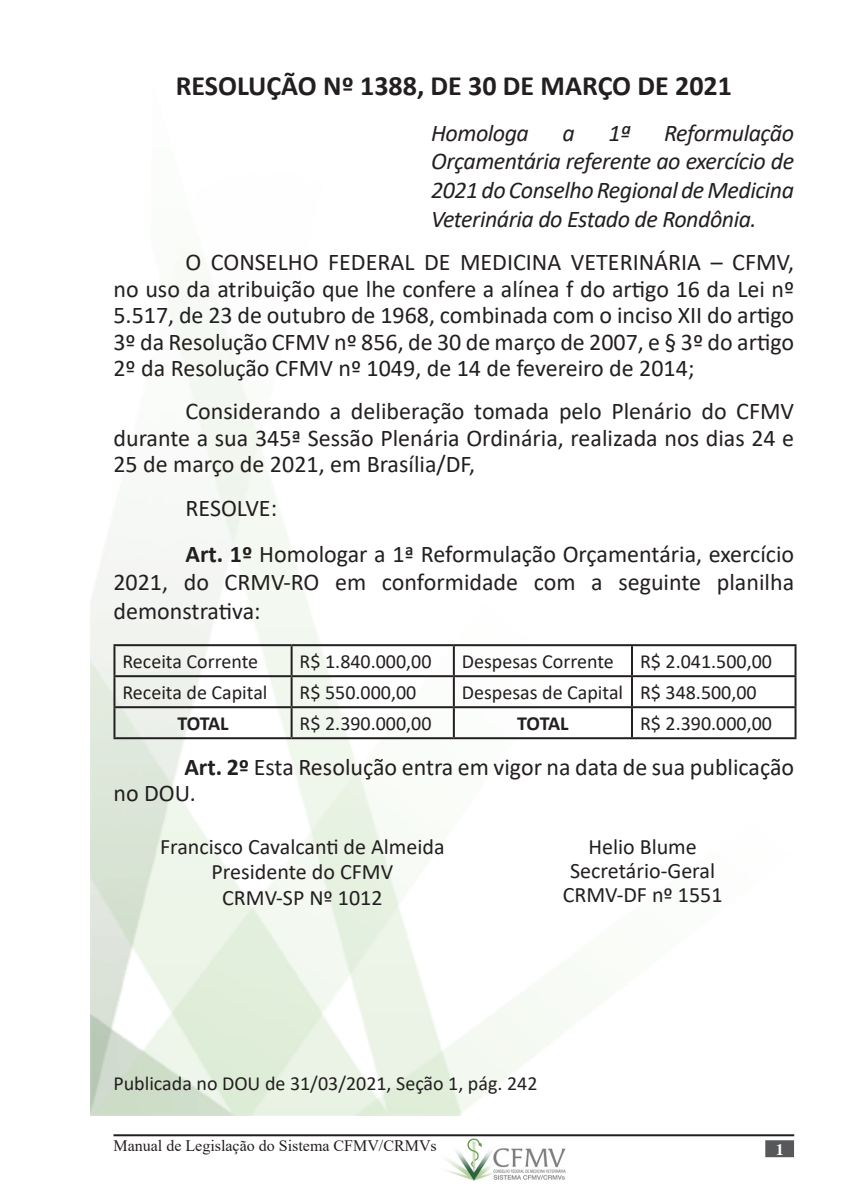
<style>
.page{position:relative;width:851px;height:1191px;background:#fff}
.page>*{position:absolute;margin:0;border:0;box-sizing:border-box;transform-origin:0 0}
.t1{font:700 28px "Calibri";color:#231f20}
.Corpo_de_texto{font:24px/26.4px "Calibri";color:#231f20;text-align:justify}
.Recuo_de_corpo_de_te{font:italic 24px/28.8px "Calibri";letter-spacing:-.02em;color:#231f20;text-align:justify}
.t2{font:22px "Calibri";color:#231f20}
.t3{font:20px "Calibri";color:#231f20}
.t4{font:700 20px "Calibri";letter-spacing:-.025em;color:#231f20}
.t5{font:16px "Times New Roman";color:#231f20}
.Apresentação{font:700 16px "Times";color:#fff}
.s1{font-weight:700}
</style>
<div class="page">
<img style="left:427px;top:1136px;width:154px;height:45px">
<img style="left:91px;top:308px;width:703px;height:807px">
<hr style="left:113px;top:1134px;width:681px;height:2px;background:#231f20">
<div style="left:765px;top:1140px;width:28px;height:17px;background:#57585a;border:2px solid #57585a"></div>
<hr style="left:113px;top:644px;width:178px;height:2px;background:#231f20">
<hr style="left:113px;top:646px;width:2px;height:29px;background:#231f20">
<hr style="left:291px;top:644px;width:163px;height:2px;background:#231f20">
<hr style="left:290px;top:646px;width:2px;height:29px;background:#231f20">
<hr style="left:454px;top:644px;width:178px;height:2px;background:#231f20">
<hr style="left:453px;top:646px;width:2px;height:29px;background:#231f20">
<hr style="left:632px;top:644px;width:164px;height:2px;background:#231f20">
<hr style="left:631px;top:646px;width:2px;height:29px;background:#231f20">
<hr style="left:794px;top:646px;width:2px;height:29px;background:#231f20">
<hr style="left:113px;top:675px;width:178px;height:2px;background:#231f20">
<hr style="left:113px;top:677px;width:2px;height:29px;background:#231f20">
<hr style="left:291px;top:675px;width:163px;height:2px;background:#231f20">
<hr style="left:290px;top:677px;width:2px;height:29px;background:#231f20">
<hr style="left:454px;top:675px;width:178px;height:2px;background:#231f20">
<hr style="left:453px;top:677px;width:2px;height:29px;background:#231f20">
<hr style="left:632px;top:675px;width:164px;height:2px;background:#231f20">
<hr style="left:631px;top:677px;width:2px;height:29px;background:#231f20">
<hr style="left:794px;top:677px;width:2px;height:29px;background:#231f20">
<hr style="left:113px;top:706px;width:178px;height:2px;background:#231f20">
<hr style="left:113px;top:708px;width:2px;height:29px;background:#231f20">
<hr style="left:291px;top:706px;width:163px;height:2px;background:#231f20">
<hr style="left:290px;top:708px;width:2px;height:29px;background:#231f20">
<hr style="left:454px;top:706px;width:178px;height:2px;background:#231f20">
<hr style="left:453px;top:708px;width:2px;height:29px;background:#231f20">
<hr style="left:632px;top:706px;width:164px;height:2px;background:#231f20">
<hr style="left:631px;top:708px;width:2px;height:29px;background:#231f20">
<hr style="left:794px;top:708px;width:2px;height:29px;background:#231f20">
<hr style="left:113px;top:737px;width:178px;height:2px;background:#231f20">
<hr style="left:291px;top:737px;width:163px;height:2px;background:#231f20">
<hr style="left:454px;top:737px;width:178px;height:2px;background:#231f20">
<hr style="left:632px;top:737px;width:164px;height:2px;background:#231f20">
<p class="t1" style="left:176px;top:66px;width:557px">RESOLUÇÃO Nº 1388, DE 30 DE MARÇO DE 2021</p>
<p class="Recuo_de_corpo_de_te" style="left:431px;top:117px;width:99px">Homologa</p>
<p class="Recuo_de_corpo_de_te" style="left:562px;top:117px;width:14px">a</p>
<p class="Recuo_de_corpo_de_te" style="left:608px;top:117px;width:24px">1ª</p>
<p class="Recuo_de_corpo_de_te" style="left:431px;top:117px;width:364px;text-indent:233px">Reformulação Orçamentária referente ao exercício de 2021 do Conselho Regional de Medicina Veterinária do Estado de Rondônia.</p>
<p class="Corpo_de_texto" style="left:113px;top:249px;width:682px;text-indent:72px">O CONSELHO FEDERAL DE MEDICINA VETERINÁRIA – CFMV, no uso da atribuição que lhe confere a alínea f do artigo 16 da Lei nº 5.517, de 23 de outubro de 1968, combinada com o inciso XII do artigo 3º da Resolução CFMV nº 856, de 30 de março de 2007, e § 3º do artigo 2º da Resolução CFMV nº 1049, de 14 de fevereiro de 2014;</p>
<p class="Corpo_de_texto" style="left:113px;top:398px;width:682px;text-indent:72px">Considerando a deliberação tomada pelo Plenário do CFMV durante a sua 345ª Sessão Plenária Ordinária, realizada nos dias 24 e 25 de março de 2021, em Brasília/DF,</p>
<p class="Corpo_de_texto" style="left:185px;top:494px;width:93px">RESOLVE:</p>
<p class="Corpo_de_texto" style="left:113px;top:538px;width:682px;line-height:28.8px;text-indent:72px"><span class="s1">Art. 1º</span> Homologar a 1ª Reformulação Orçamentária, exercício 2021, do CRMV-RO em conformidade com a seguinte planilha demonstrativa:</p>
<p class="t3" style="left:122px;top:647px;width:137px">Receita Corrente</p>
<p class="t3" style="left:299px;top:647px;width:133px">R$ 1.840.000,00</p>
<p class="t3" style="left:462px;top:647px;width:153px">Despesas Corrente</p>
<p class="t3" style="left:640px;top:647px;width:133px">R$ 2.041.500,00</p>
<p class="t3" style="left:122px;top:678px;width:146px">Receita de Capital</p>
<p class="t3" style="left:299px;top:678px;width:118px">R$ 550.000,00</p>
<p class="t3" style="left:462px;top:678px;width:163px">Despesas de Capital</p>
<p class="t3" style="left:640px;top:678px;width:118px">R$ 348.500,00</p>
<p class="t4" style="left:177px;top:709px;width:53px">TOTAL</p>
<p class="t3" style="left:299px;top:709px;width:133px">R$ 2.390.000,00</p>
<p class="t4" style="left:517px;top:709px;width:53px">TOTAL</p>
<p class="t3" style="left:640px;top:709px;width:133px">R$ 2.390.000,00</p>
<p class="Corpo_de_texto" style="left:113px;top:753px;width:682px;text-indent:71px"><span class="s1">Art. 2º</span> Esta Resolução entra em vigor na data de sua publicação no DOU.</p>
<p class="t2" style="left:160px;top:831px;width:286px">Francisco Cavalcanti de Almeida</p>
<p class="t2" style="left:211px;top:856px;width:183px">Presidente do CFMV</p>
<p class="t2" style="left:222px;top:882px;width:162px">CRMV-SP Nº 1012</p>
<p class="t2" style="left:588px;top:831px;width:110px">Helio Blume</p>
<p class="t2" style="left:570px;top:855px;width:146px">Secretário-Geral</p>
<p class="t2" style="left:562px;top:879px;width:161px">CRMV-DF nº 1551</p>
<p class="t3" style="left:113px;top:1069px;width:425px">Publicada no DOU de 31/03/2021, Seção 1, pág. 242</p>
<p class="t5" style="left:113px;top:1134px;width:325px">Manual de Legislação do Sistema CFMV/CRMVs</p>
<p class="Apresentação" style="left:775px;top:1140px;width:9px">1</p>
</div>
